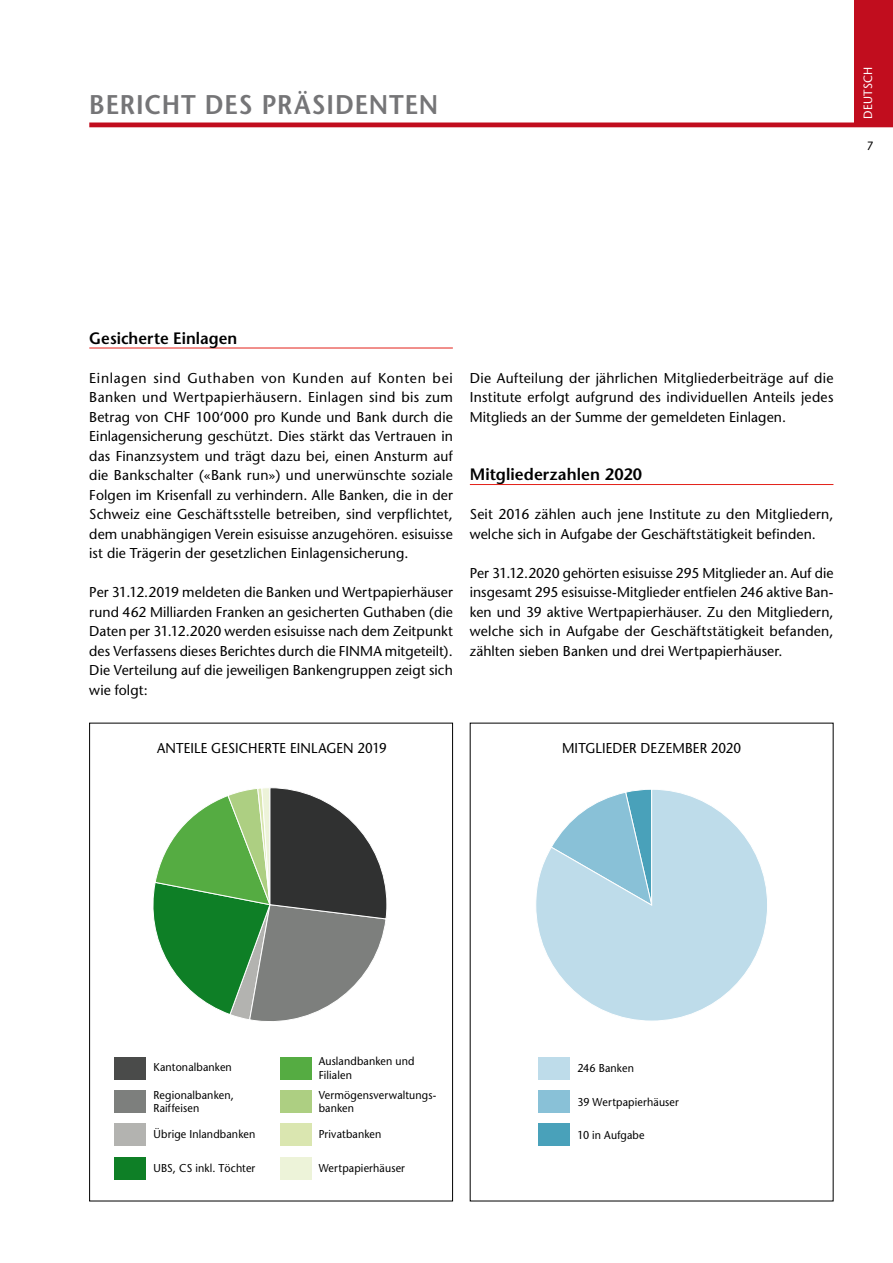
<style>
.page{position:relative;width:893px;height:1263px;background:#fff}
.page>*{position:absolute;margin:0;border:0;box-sizing:border-box;transform-origin:0 0}
.t1{font:600 27px "Stone Sans";letter-spacing:.035em;color:#757577;scale:.92 1}
.t2{font:600 16.5px "Stone Sans";letter-spacing:.005em;color:#000}
.t3{font:600 16.5px "Stone Sans";letter-spacing:.005em;color:#000;scale:.96 1}
.t4{font:14.25px/19.5px "Stone Sans";letter-spacing:.005em;color:#000;text-align:justify}
.t5{font:14.25px "Stone Sans";letter-spacing:.005em;color:#000;scale:.94 1}
.t6{font:12px "Stone Sans";letter-spacing:.02em;color:#fff;scale:.96 1}
.t7{font:12px "Stone Sans";color:#000;scale:.96 1}
.t8{font:11.4px/13.5px "Stone Sans";letter-spacing:.015em;color:#000;scale:.94 1}
</style>
<div class="page">
<div style="left:855px;top:0;width:38px;height:125px;background:#c10d1e"></div>
<div style="left:89px;top:122px;width:804px;height:5px;background:#c10d1e"></div>
<hr style="left:89px;top:348px;width:364px;height:1px;background:#e32119">
<hr style="left:470px;top:484px;width:363px;height:1px;background:#e32119">
<svg style="left:536px;top:789px;width:231px;height:232px"></svg>
<div style="left:538px;top:1057px;width:32px;height:22px;background:#bedcea"></div>
<div style="left:538px;top:1090px;width:32px;height:22px;background:#89c1d7"></div>
<div style="left:538px;top:1123px;width:32px;height:23px;background:#49a1ba"></div>
<svg style="left:153px;top:787px;width:234px;height:234px"></svg>
<div style="left:114px;top:1057px;width:32px;height:22px;background:#4a4b4a"></div>
<div style="left:114px;top:1090px;width:32px;height:22px;background:#7d7f7d"></div>
<div style="left:114px;top:1123px;width:32px;height:23px;background:#b3b3b0"></div>
<div style="left:114px;top:1157px;width:32px;height:22px;background:#0e7f26"></div>
<div style="left:280px;top:1057px;width:31px;height:22px;background:#55ac42"></div>
<div style="left:280px;top:1090px;width:31px;height:22px;background:#adcf82"></div>
<div style="left:280px;top:1123px;width:31px;height:23px;background:#dae6b0"></div>
<div style="left:280px;top:1157px;width:31px;height:22px;background:#edf3d9"></div>
<h1 class="t1" style="left:89px;top:88px;width:381px">BERICHT DES PRÄSIDENTEN</h1>
<p class="t6" style="left:861px;top:119px;width:56px;rotate:-90deg">DEUTSCH</p>
<p class="t7" style="left:867px;top:139px;width:8px">7</p>
<p class="t3" style="left:89px;top:328px;width:156px">Gesicherte Einlagen</p>
<p class="t4" style="left:89px;top:368px;width:365px">Einlagen sind Guthaben von Kunden auf Konten bei Banken und Wertpapierhäusern. Einlagen sind bis zum Betrag von CHF 100‘000 pro Kunde und Bank durch die Einlagensicherung geschützt. Dies stärkt das Vertrauen in das Finanzsystem und trägt dazu bei, einen Ansturm auf die Bankschalter («Bank run») und unerwünschte soziale Folgen im Krisenfall zu verhindern. Alle Banken, die in der Schweiz eine Geschäftsstelle betreiben, sind verpflichtet, dem unabhängigen Verein esisuisse anzugehören. esisuisse ist die Trägerin der gesetzlichen Einlagensicherung.</p>
<p class="t4" style="left:89px;top:582px;width:365px">Per 31.12.2019 meldeten die Banken und Wertpapierhäuser rund 462 Milliarden Franken an gesicherten Guthaben (die Daten per 31.12.2020 werden esisuisse nach dem Zeitpunkt des Verfassens dieses Berichtes durch die FINMA mitgeteilt).<br>Die Verteilung auf die jeweiligen Bankengruppen zeigt sich wie folgt:</p>
<p class="t4" style="left:470px;top:368px;width:365px">Die Aufteilung der jährlichen Mitgliederbeiträge auf die Institute erfolgt aufgrund des individuellen Anteils jedes Mitglieds an der Summe der gemeldeten Einlagen.</p>
<p class="t2" style="left:470px;top:464px;width:174px">Mitgliederzahlen 2020</p>
<p class="t4" style="left:470px;top:504px;width:365px">Seit 2016 zählen auch jene Institute zu den Mitgliedern, welche sich in Aufgabe der Geschäftstätigkeit befinden.</p>
<p class="t4" style="left:470px;top:563px;width:365px">Per 31.12.2020 gehörten esisuisse 295 Mitglieder an. Auf die insgesamt 295 esisuisse-Mitglieder entfielen 246 aktive Ban&shy;ken und 39 aktive Wertpapierhäuser. Zu den Mitgliedern, welche sich in Aufgabe der Geschäftstätigkeit befanden, zählten sieben Banken und drei Wertpapierhäuser.</p>
<p class="t5" style="left:157px;top:740px;width:246px">ANTEILE GESICHERTE EINLAGEN 2019</p>
<p class="t5" style="left:562px;top:740px;width:192px">MITGLIEDER DEZEMBER 2020</p>
<p class="t8" style="left:154px;top:1061px;width:85px">Kantonalbanken</p>
<p class="t8" style="left:154px;top:1088px;width:87px">Regionalbanken,<br>Raiffeisen</p>
<p class="t8" style="left:154px;top:1127px;width:110px">Übrige Inlandbanken</p>
<p class="t8" style="left:154px;top:1161px;width:110px">UBS, CS inkl. Töchter</p>
<p class="t8" style="left:319px;top:1055px;width:104px">Auslandbanken und<br>Filialen</p>
<p class="t8" style="left:319px;top:1088px;width:127px">Vermögensverwaltungs&shy;banken</p>
<p class="t8" style="left:319px;top:1127px;width:68px">Privatbanken</p>
<p class="t8" style="left:319px;top:1161px;width:93px">Wertpapierhäuser</p>
<p class="t8" style="left:577px;top:1061px;width:62px">246 Banken</p>
<p class="t8" style="left:577px;top:1095px;width:110px">39 Wertpapierhäuser</p>
<p class="t8" style="left:577px;top:1128px;width:73px">10 in Aufgabe</p>
</div>
